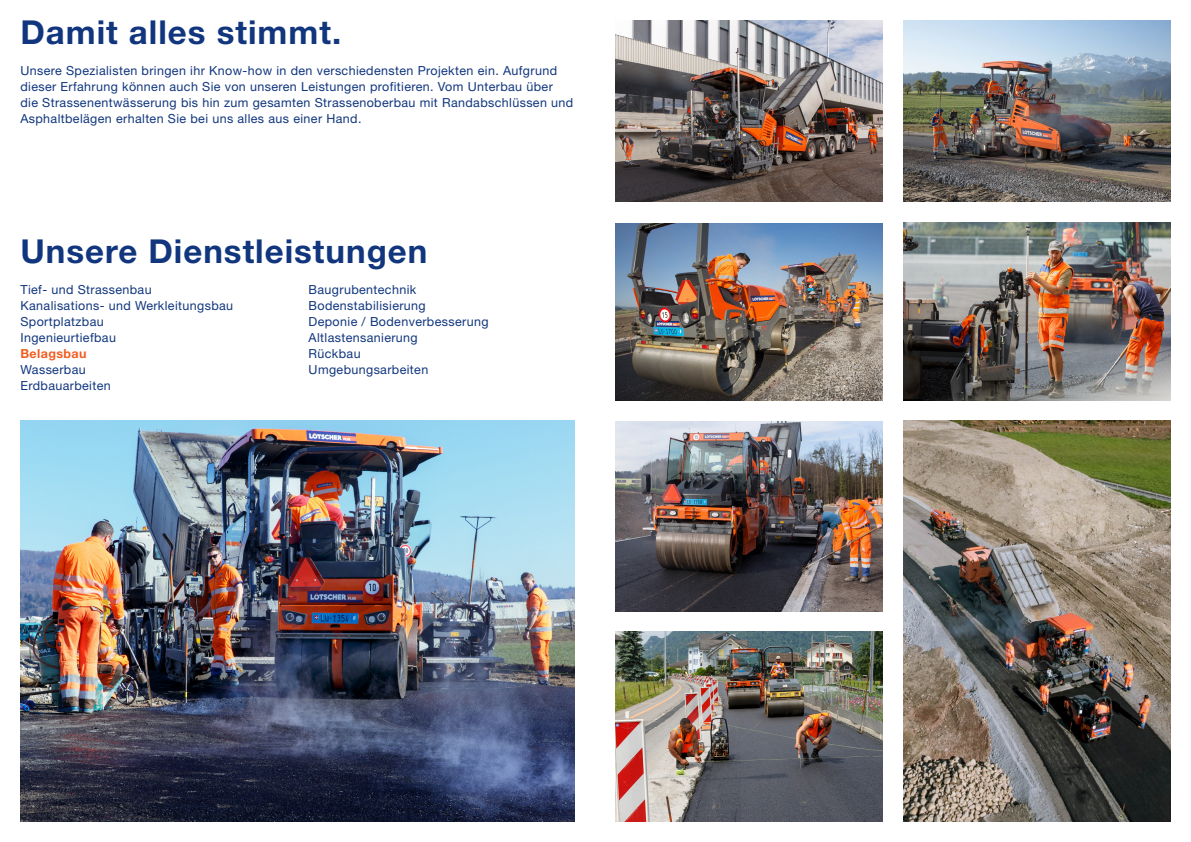
<style>
.page{position:relative;width:1191px;height:842px;background:#fff}
.page>*{position:absolute;margin:0;border:0;box-sizing:border-box;transform-origin:0 0}
.Lauftext_Blau{font:700 33px "Helvetica Neue LT Std";letter-spacing:.03em;color:#11367e}
.Lauftext_Blau-2{font:12.5px/16px "Helvetica Neue LT Pro";letter-spacing:.03em;color:#11367e}
.Lauftext_Blau-3{font:700 12.5px "Helvetica Neue LT Std";letter-spacing:.03em;color:#f25d21}
</style>
<div class="page">
<img style="left:20px;top:421px;width:555px;height:400px">
<img style="left:616px;top:20px;width:267px;height:182px">
<img style="left:903px;top:223px;width:267px;height:178px">
<img style="left:903px;top:421px;width:267px;height:400px">
<img style="left:616px;top:223px;width:267px;height:178px">
<img style="left:903px;top:20px;width:267px;height:182px">
<img style="left:616px;top:421px;width:267px;height:190px">
<img style="left:616px;top:631px;width:267px;height:190px">
<p class="Lauftext_Blau" style="left:20px;top:12px;width:322px">Damit alles stimmt.</p>
<p class="Lauftext_Blau-2" style="left:20px;top:62px;width:554px">Unsere Spezialisten bringen ihr Know-how in den verschiedensten Projekten ein. Aufgrund dieser Erfahrung können auch Sie von unseren Leistungen profitieren. Vom Unterbau über die Strassenentwässerung bis hin zum gesamten Strassenoberbau mit Randabschlüssen und Asphaltbelägen erhalten Sie bei uns alles aus einer Hand.</p>
<p class="Lauftext_Blau" style="left:20px;top:230px;width:408px">Unsere Dienstleistungen</p>
<p class="Lauftext_Blau-2" style="left:20px;top:281px;width:133px">Tief- und Strassenbau</p>
<p class="Lauftext_Blau-2" style="left:308px;top:281px;width:109px">Baugrubentechnik</p>
<p class="Lauftext_Blau-2" style="left:20px;top:297px;width:214px">Kanalisations- und Werkleitungsbau</p>
<p class="Lauftext_Blau-2" style="left:308px;top:297px;width:119px">Bodenstabilisierung</p>
<p class="Lauftext_Blau-2" style="left:20px;top:313px;width:85px">Sportplatzbau</p>
<p class="Lauftext_Blau-2" style="left:308px;top:313px;width:181px">Deponie / Bodenverbesserung</p>
<p class="Lauftext_Blau-2" style="left:20px;top:329px;width:97px">Ingenieurtiefbau</p>
<p class="Lauftext_Blau-2" style="left:308px;top:329px;width:111px">Altlastensanierung</p>
<p class="Lauftext_Blau-3" style="left:20px;top:345px;width:67px">Belagsbau</p>
<p class="Lauftext_Blau-2" style="left:308px;top:345px;width:54px">Rückbau</p>
<p class="Lauftext_Blau-2" style="left:20px;top:361px;width:67px">Wasserbau</p>
<p class="Lauftext_Blau-2" style="left:308px;top:361px;width:121px">Umgebungsarbeiten</p>
<p class="Lauftext_Blau-2" style="left:20px;top:377px;width:92px">Erdbauarbeiten</p>
</div>
